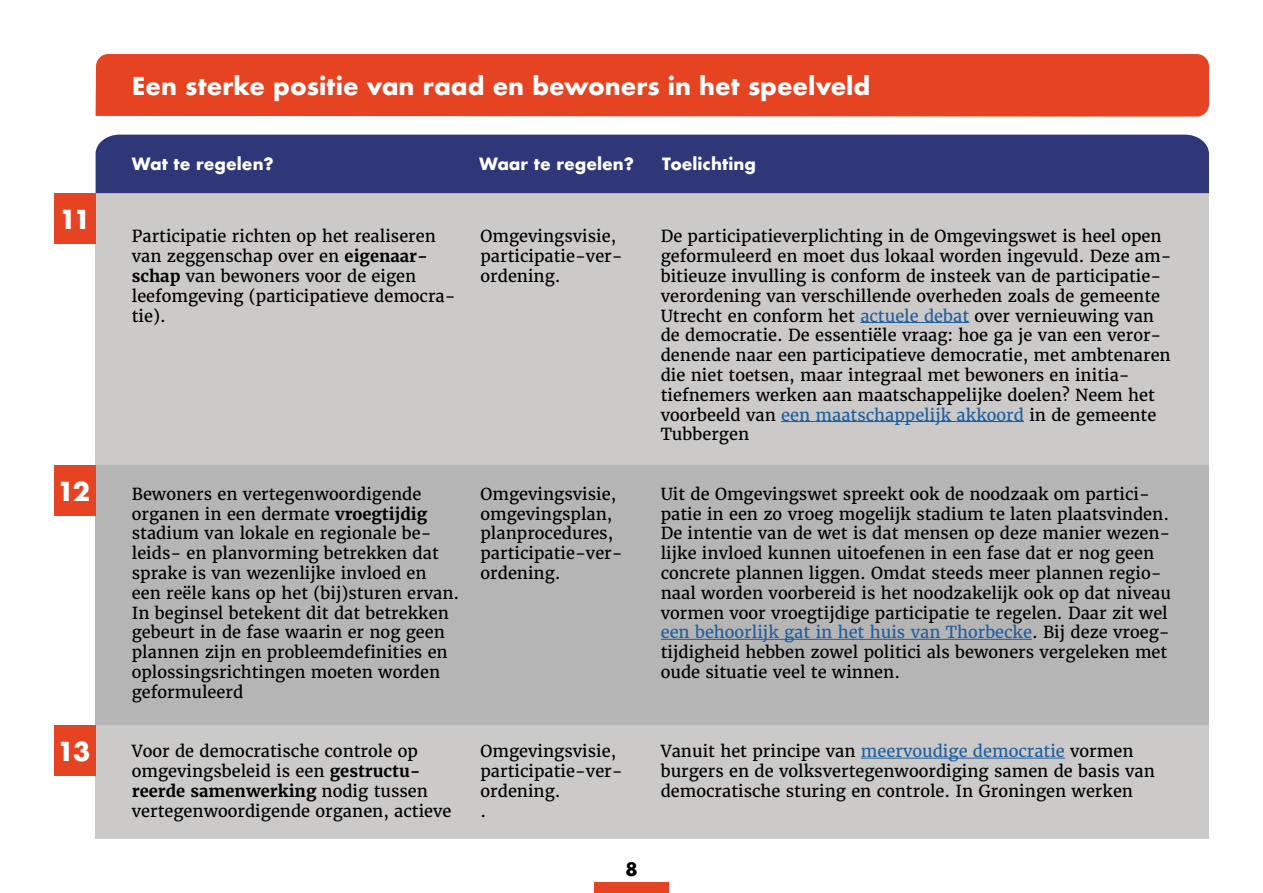
<style>
.page{position:relative;width:1263px;height:893px;background:#fff}
.page>*{position:absolute;margin:0;border:0;box-sizing:border-box;transform-origin:0 0}
.t1{font:700 25.5px "Futura";color:#fff}
.t2{font:700 24px "Futura";color:#fff}
.t3{font:700 18px "Futura";color:#000}
.t4{font:16.5px/19.8px "Merriweather";color:#000}
.t5{font:700 16.5px "Futura";color:#fff}
.s1{font-weight:700}
.s2{color:#215e9e}
</style>
<div class="page">
<div style="left:594px;top:882px;width:75px;height:11px;background:#e54321"></div>
<div style="left:96px;top:597px;width:1113px;height:242px;background:#cbcac9"></div>
<div style="left:96px;top:193px;width:1113px;height:273px;background:#cbcac9"></div>
<div style="left:96px;top:466px;width:1113px;height:259px;background:#b6b5b5"></div>
<hr style="left:860px;top:322px;width:109px;height:1px;background:#215e9e">
<hr style="left:781px;top:421px;width:243px;height:1px;background:#215e9e">
<hr style="left:661px;top:639px;width:371px;height:1px;background:#215e9e">
<hr style="left:861px;top:758px;width:204px;height:1px;background:#215e9e">
<div style="left:96px;top:135px;width:1113px;height:58px;background:#303779"></div>
<div style="left:96px;top:54px;width:1113px;height:63px;background:#e54321"></div>
<div style="left:54px;top:193px;width:42px;height:50px;background:#e54321"></div>
<div style="left:54px;top:466px;width:42px;height:50px;background:#e54321"></div>
<div style="left:54px;top:725px;width:42px;height:50px;background:#e54321"></div>
<h1 class="t1" style="left:59px;top:201px;width:33px">11</h1>
<h1 class="t1" style="left:57px;top:473px;width:34px">12</h1>
<h1 class="t1" style="left:57px;top:733px;width:35px">13</h1>
<h2 class="t2" style="left:132px;top:68px;width:740px">Een sterke positie van raad en bewoners in het speelveld</h2>
<p class="t5" style="left:132px;top:152px;width:143px">Wat te regelen?</p>
<p class="t5" style="left:479px;top:152px;width:157px">Waar te regelen?</p>
<p class="t5" style="left:662px;top:152px;width:95px">Toelichting</p>
<p class="t4" style="left:132px;top:227px;width:325px">Participatie richten op het realiseren van zeggenschap over en <span class="s1">eigenaar&shy;schap</span> van bewoners voor de eigen leefomgeving (participatieve democra&shy;tie).</p>
<p class="t4" style="left:480px;top:227px;width:144px">Omgevingsvisie, participatie-ver&shy;ordening.</p>
<p class="t4" style="left:132px;top:484px;width:329px">Bewoners en vertegenwoordigende organen in een dermate <span class="s1">vroegtijdig </span>stadium van lokale en regionale be&shy;leids- en planvorming betrekken dat sprake is van wezenlijke invloed en een reële kans op het (bij)sturen ervan.<br>In beginsel betekent dit dat betrekken gebeurt in de fase waarin er nog geen plannen zijn en probleemdefinities en oplossingsrichtingen moeten worden geformuleerd</p>
<p class="t4" style="left:132px;top:741px;width:321px">Voor de democratische controle op omgevingsbeleid is een <span class="s1">gestructu&shy;reerde samenwerking</span> nodig tussen vertegenwoordigende organen, actieve</p>
<p class="t4" style="left:480px;top:484px;width:144px">Omgevingsvisie, omgevingsplan, planprocedures, participatie-ver&shy;ordening.</p>
<p class="t4" style="left:480px;top:741px;width:144px">Omgevingsvisie, participatie-ver&shy;ordening.<br>.</p>
<p class="t3" style="left:625px;top:856px;width:14px">8</p>
<p class="t4" style="left:661px;top:227px;width:512px">De participatieverplichting in de Omgevingswet is heel open geformuleerd en moet dus lokaal worden ingevuld. Deze am&shy;bitieuze invulling is conform de insteek van de participatie&shy;verordening van verschillende overheden zoals de gemeente Utrecht en conform het <span class="s2">actuele debat</span> over vernieuwing van de democratie. De essentiële vraag: hoe ga je van een veror&shy;denende naar een participatieve democratie, met ambtenaren die niet toetsen, maar integraal met bewoners en initia&shy;tiefnemers werken aan maatschappelijke doelen? Neem het voorbeeld van <span class="s2">een maatschappelijk akkoord</span> in de gemeente Tubbergen</p>
<p class="t4" style="left:661px;top:484px;width:512px">Uit de Omgevingswet spreekt ook de noodzaak om partici&shy;patie in een zo vroeg mogelijk stadium te laten plaatsvinden.<br>De intentie van de wet is dat mensen op deze manier wezen&shy;lijke invloed kunnen uitoefenen in een fase dat er nog geen concrete plannen liggen. Omdat steeds meer plannen regio&shy;naal worden voorbereid is het noodzakelijk ook op dat niveau vormen voor vroegtijdige participatie te regelen. Daar zit wel <span class="s2">een behoorlijk gat in het huis van Thorbecke</span>. Bij deze vroeg&shy;tijdigheid hebben zowel politici als bewoners vergeleken met oude situatie veel te winnen.</p>
<p class="t4" style="left:661px;top:741px;width:496px">Vanuit het principe van <span class="s2">meervoudige democratie</span> vormen burgers en de volksvertegenwoordiging samen de basis van democratische sturing en controle. In Groningen werken</p>
</div>
